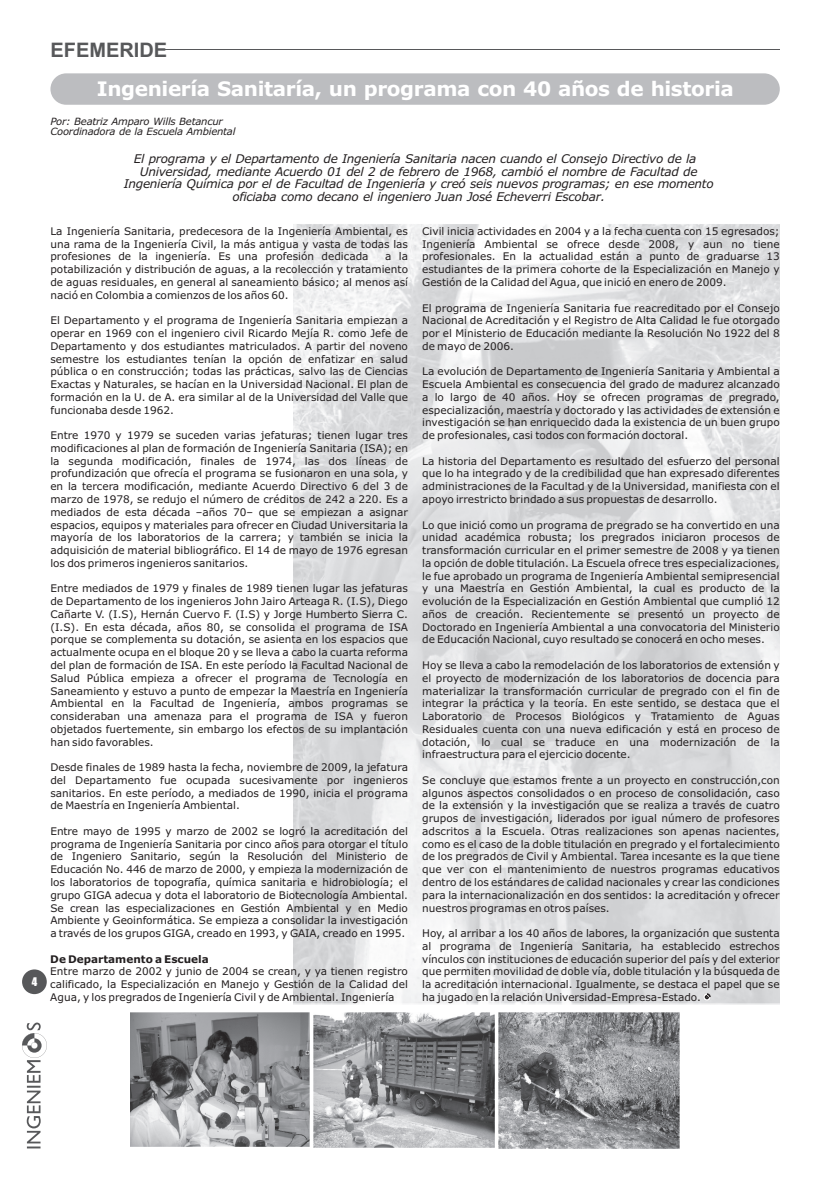
<style>
.page{position:relative;width:823px;height:1191px;background:#fff}
.page>*{position:absolute;margin:0;border:0;box-sizing:border-box;transform-origin:0 0}
.t1{font:700 20px "Verdana";letter-spacing:-.02em;color:#fff}
.t2{font:700 20px "Arial";color:#57585a}
.t3{font:italic 12px/12.5px "Verdana";letter-spacing:-.02em;color:#231f20;text-align:center}
.t4{font:11px "Impact";color:#fff}
.t5{font:10.5px/12.8px "Verdana";color:#231f20;text-align:justify}
.t6{font:700 10.5px "Verdana";color:#231f20}
.t7{font:italic 10px/10.3px "Verdana";letter-spacing:-.02em;color:#231f20}
</style>
<div class="page">
<img style="left:293px;top:224px;width:486px;height:780px">
<div style="left:22px;top:969px;width:25px;height:25px;background:#57585a;border-radius:50%"></div>
<svg style="left:22px;top:1022px;width:25px;height:126px"></svg>
<hr style="left:163px;top:49px;width:616px;height:1px;background:#57585a">
<div style="left:50px;top:73px;width:729px;height:32px;background:#bcbdc0;border-radius:16px"></div>
<svg style="left:702px;top:993px;width:8px;height:8px"></svg>
<img style="left:130px;top:1012px;width:179px;height:135px">
<img style="left:313px;top:1012px;width:181px;height:135px">
<img style="left:498px;top:1012px;width:181px;height:136px">
<p class="t4" style="left:32px;top:977px;width:7px">4</p>
<h1 class="t2" style="left:50px;top:43px;width:118px">EFEMERIDE</h1>
<h1 class="t1" style="left:97px;top:80px;width:638px">Ingeniería Sanitaría, un programa con 40 años de historia</h1>
<p class="t7" style="left:50px;top:117px;width:186px">Por: Beatriz Amparo Wills Betancur<br>Coordinadora de la Escuela Ambiental</p>
<p class="t3" style="left:124px;top:153px;width:591px">El programa y el Departamento de Ingeniería Sanitaria nacen cuando el Consejo Directivo de la Universidad, mediante Acuerdo 01 del 2 de febrero de 1968, cambió el nombre de Facultad de Ingeniería Química por el de Facultad de Ingeniería y creó seis nuevos programas; en ese momento oficiaba como decano el ingeniero Juan José Echeverri Escobar.</p>
<p class="t5" style="left:50px;top:226px;width:359px">La Ingeniería Sanitaria, predecesora de la Ingeniería Ambiental, es una rama de la Ingeniería Civil, la más antigua y vasta de todas las profesiones de la ingeniería. Es una profesión dedicada</p>
<p class="t5" style="left:422px;top:226px;width:359px">Civil inicia actividades en 2004 y a la fecha cuenta con 15 egresados; Ingeniería Ambiental se ofrece desde 2008, y aun no tiene profesionales. En la actualidad están a punto de graduarse 13 estudiantes de la primera cohorte de la Especialización en Manejo y Gestión de la Calidad del Agua, que inició en enero de 2009.</p>
<p class="t5" style="left:422px;top:302px;width:359px">El programa de Ingeniería Sanitaria fue reacreditado por el Consejo Nacional de Acreditación y el Registro de Alta Calidad le fue otorgado por el Ministerio de Educación mediante la Resolución No 1922 del 8 de mayo de 2006.</p>
<p class="t5" style="left:422px;top:366px;width:359px">La evolución de Departamento de Ingeniería Sanitaria y Ambiental a Escuela Ambiental es consecuencia del grado de madurez alcanzado a lo largo de 40 años. Hoy se ofrecen programas de pregrado, especialización, maestría y doctorado y las actividades de extensión e investigación se han enriquecido dada la existencia de un buen grupo de profesionales, casi todos con formación doctoral.</p>
<p class="t5" style="left:422px;top:455px;width:359px">La historia del Departamento es resultado del esfuerzo del personal que lo ha integrado y de la credibilidad que han expresado diferentes administraciones de la Facultad y de la Universidad, manifiesta con el apoyo irrestricto brindado a sus propuestas de desarrollo.</p>
<p class="t5" style="left:422px;top:519px;width:359px">Lo que inició como un programa de pregrado se ha convertido en una unidad académica robusta; los pregrados iniciaron procesos de transformación curricular en el primer semestre de 2008 y ya tienen la opción de doble titulación. La Escuela ofrece tres especializaciones, le fue aprobado un programa de Ingeniería Ambiental semipresencial y una Maestría en Gestión Ambiental, la cual es producto de la evolución de la Especialización en Gestión Ambiental que cumplió 12 años de creación. Recientemente se presentó un proyecto de Doctorado en Ingeniería Ambiental a una convocatoria del Ministerio de Educación Nacional, cuyo resultado se conocerá en ocho meses.</p>
<p class="t5" style="left:422px;top:659px;width:359px">Hoy se lleva a cabo la remodelación de los laboratorios de extensión y el proyecto de modernización de los laboratorios de docencia para materializar la transformación curricular de pregrado con el fin de integrar la práctica y la teoría. En este sentido, se destaca que el Laboratorio de Procesos Biológicos y Tratamiento de Aguas Residuales cuenta con una nueva edificación y está en proceso de dotación, lo cual se traduce en una modernización de la infraestructura para el ejercicio docente.</p>
<p class="t5" style="left:422px;top:774px;width:359px">Se concluye que estamos frente a un proyecto en construcción,con algunos aspectos consolidados o en proceso de consolidación, caso de la extensión y la investigación que se realiza a través de cuatro grupos de investigación, liderados por igual número de profesores adscritos a la Escuela. Otras realizaciones son apenas nacientes, como es el caso de la doble titulación en pregrado y el fortalecimiento de los pregrados de Civil y Ambiental. Tarea incesante es la que tiene que ver con el mantenimiento de nuestros programas educativos dentro de los estándares de calidad nacionales y crear las condiciones para la internacionalización en dos sentidos: la acreditación y ofrecer nuestros programas en otros países.</p>
<p class="t5" style="left:422px;top:927px;width:359px">Hoy, al arribar a los 40 años de labores, la organización que sustenta al programa de Ingeniería Sanitaria, ha establecido estrechos vínculos con instituciones de educación superior del país y del exterior que permiten movilidad de doble vía, doble titulación y la búsqueda de la acreditación internacional. Igualmente, se destaca el papel que se ha jugado en la relación Universidad-Empresa-Estado.</p>
<p class="t5" style="left:50px;top:251px;width:359px;text-indent:334px">a la potabilización y distribución de aguas, a la recolección y tratamiento de aguas residuales, en general al saneamiento básico; al menos así nació en Colombia a comienzos de los años 60.</p>
<p class="t5" style="left:50px;top:315px;width:359px">El Departamento y el programa de Ingeniería Sanitaria empiezan a operar en 1969 con el ingeniero civil Ricardo Mejía R. como Jefe de Departamento y dos estudiantes matriculados. A partir del noveno semestre los estudiantes tenían la opción de enfatizar en salud pública o en construcción; todas las prácticas, salvo las de Ciencias Exactas y Naturales, se hacían en la Universidad Nacional. El plan de formación en la U. de A. era similar al de la Universidad del Valle que funcionaba desde 1962.</p>
<p class="t5" style="left:50px;top:430px;width:359px">Entre 1970 y 1979 se suceden varias jefaturas; tienen lugar tres modificaciones al plan de formación de Ingeniería Sanitaria (ISA); en la segunda modificación, finales de 1974, las dos líneas de profundización que ofrecía el programa se fusionaron en una sola, y en la tercera modificación, mediante Acuerdo Directivo 6 del 3 de marzo de 1978, se redujo el número de créditos de 242 a 220. Es a mediados de esta década –años 70– que se empiezan a asignar espacios, equipos y materiales para ofrecer en Ciudad Universitaria la mayoría de los laboratorios de la carrera; y también se inicia la adquisición de material bibliográfico. El 14 de mayo de 1976 egresan los dos primeros ingenieros sanitarios.</p>
<p class="t5" style="left:50px;top:583px;width:359px">Entre mediados de 1979 y finales de 1989 tienen lugar las jefaturas de Departamento de los ingenieros John Jairo Arteaga R. (I.S), Diego Cañarte V. (I.S), Hernán Cuervo F. (I.S) y Jorge Humberto Sierra C. (I.S). En esta década, años 80, se consolida el programa de ISA porque se complementa su dotación, se asienta en los espacios que actualmente ocupa en el bloque 20 y se lleva a cabo la cuarta reforma del plan de formación de ISA. En este período la Facultad Nacional de Salud Pública empieza a ofrecer el programa de Tecnología en Saneamiento y estuvo a punto de empezar la Maestría en Ingeniería Ambiental en la Facultad de Ingeniería, ambos programas se consideraban una amenaza para el programa de ISA y fueron objetados fuertemente, sin embargo los efectos de su implantación han sido favorables.</p>
<p class="t5" style="left:50px;top:761px;width:359px">Desde finales de 1989 hasta la fecha, noviembre de 2009, la jefatura del Departamento fue ocupada sucesivamente por ingenieros sanitarios. En este período, a mediados de 1990, inicia el programa de Maestría en Ingeniería Ambiental.</p>
<p class="t5" style="left:50px;top:825px;width:359px">Entre mayo de 1995 y marzo de 2002 se logró la acreditación del programa de Ingeniería Sanitaria por cinco años para otorgar el título de Ingeniero Sanitario, según la Resolución del Ministerio de Educación No. 446 de marzo de 2000, y empieza la modernización de los laboratorios de topografía, química sanitaria e hidrobiología; el grupo GIGA adecua y dota el laboratorio de Biotecnología Ambiental.<br>Se crean las especializaciones en Gestión Ambiental y en Medio Ambiente y Geoinformática. Se empieza a consolidar la investigación a través de los grupos GIGA, creado en 1993, y GAIA, creado en 1995.</p>
<p class="t6" style="left:50px;top:954px;width:160px">De Departamento a Escuela</p>
<p class="t5" style="left:50px;top:966px;width:359px">Entre marzo de 2002 y junio de 2004 se crean, y ya tienen registro calificado, la Especialización en Manejo y Gestión de la Calidad del Agua, y los pregrados de Ingeniería Civil y de Ambiental. Ingeniería</p>
</div>
